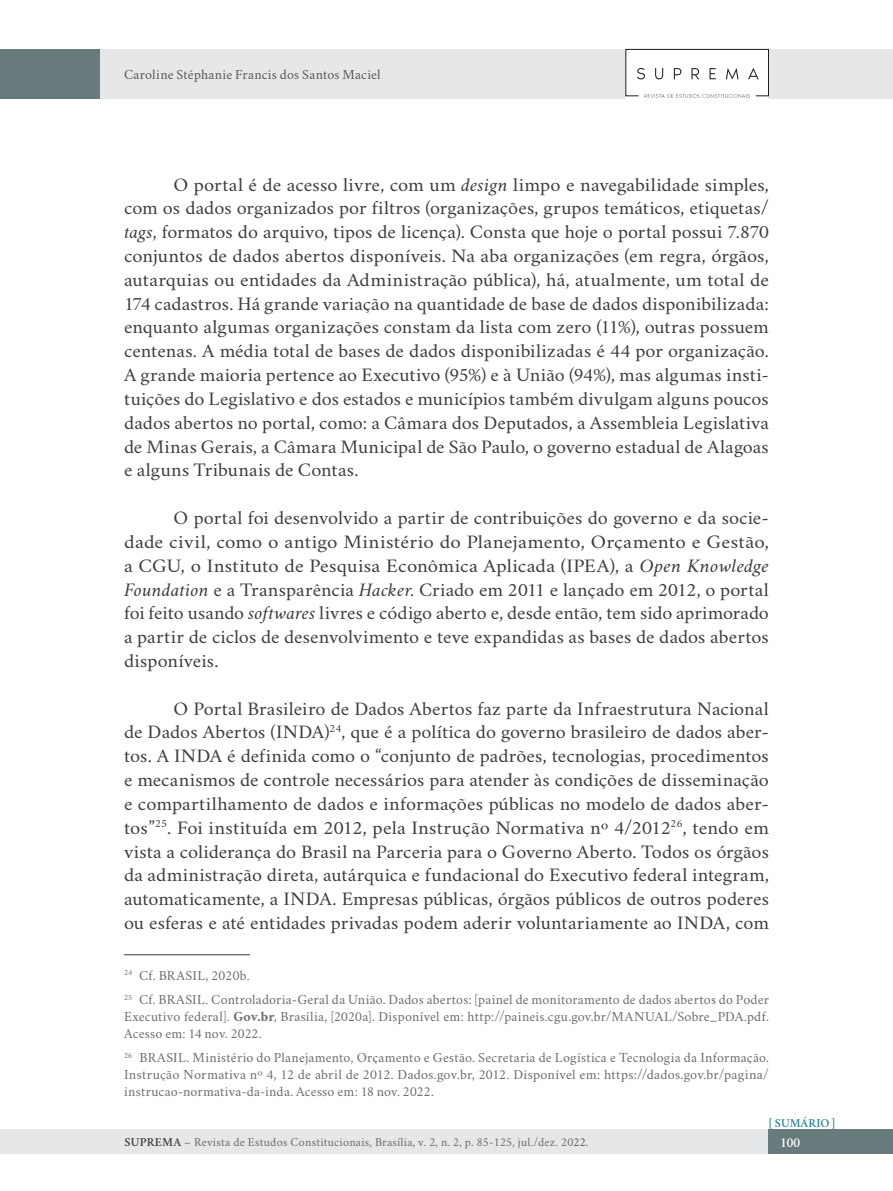
<style>
.page{position:relative;width:893px;height:1191px;background:#fff}
.page>*{position:absolute;margin:0;border:0;box-sizing:border-box;transform-origin:0 0}
.texto_corrido_pt{font:19.25px/23.8px "Crimson";letter-spacing:.005em;color:#3e3e3f;text-align:justify;scale:1.05 1}
.texto_corrido_pt-2{font:19.25px/23.8px "Crimson";letter-spacing:.005em;color:#3e3e3f;text-align:justify;scale:1.06 1}
.FOOTNOTE{font:14px/16.6px "Crimson";letter-spacing:.015em;color:#6c6d70;text-align:justify}
.t1{font:14px "Crimson";letter-spacing:.015em;color:#57585a}
.t2{font:600 14px "Crimson";color:#fff}
.t3{font:12.25px "Crimson";letter-spacing:.02em;color:#6c6d70}
.t4{font:600 12.25px "Crimson";color:#2a8792}
.s1{font-style:italic}
.s2{font-weight:700}
.s3{font-weight:600;color:#3e3e3f}
.s4{color:#57585a}
</style>
<div class="page">
<div style="left:0;top:1129px;width:790px;height:25px;background:#e6e7e9"></div>
<div style="left:0;top:49px;width:892px;height:50px;background:#e6e7e9"></div>
<div style="left:768px;top:1129px;width:124px;height:25px;background:#687a7c"></div>
<div style="left:0;top:49px;width:99px;height:50px;background:#687a7c"></div>
<div style="left:626px;top:50px;width:142px;height:49px;background:#fff"></div>
<svg style="left:625px;top:48px;width:144px;height:50px"></svg>
<hr style="left:124px;top:954px;width:126px;height:1px;background:#3e3e3f">
<p class="t1" style="left:124px;top:64px;width:258px">Caroline Stéphanie Francis dos Santos Maciel</p>
<p class="texto_corrido_pt-2" style="left:124px;top:170px;width:610px;text-indent:50px">O portal é de acesso livre, com um <span class="s1">design</span> limpo e navegabilidade simples, com os dados organizados por filtros (organizações, grupos temáticos, etiquetas/ <span class="s1">tags</span>, formatos do arquivo, tipos de licença). Consta que hoje o portal possui 7.870 conjuntos de dados abertos disponíveis. Na aba organizações (em regra, órgãos, autarquias ou entidades da Administração pública), há, atualmente, um total de 174 cadastros. Há grande variação na quantidade de base de dados disponibilizada: enquanto algumas organizações constam da lista com zero (11%), outras possuem centenas. A média total de bases de dados disponibilizadas é 44 por organização.<br>A grande maioria pertence ao Executivo (95%) e à União (94%), mas algumas insti&shy;tuições do Legislativo e dos estados e municípios também divulgam alguns poucos dados abertos no portal, como: a Câmara dos Deputados, a Assembleia Legislativa de Minas Gerais, a Câmara Municipal de São Paulo, o governo estadual de Alagoas e alguns Tribunais de Contas.</p>
<p class="texto_corrido_pt" style="left:124px;top:503px;width:616px;text-indent:50px">O portal foi desenvolvido a partir de contribuições do governo e da socie&shy;dade civil, como o antigo Ministério do Planejamento, Orçamento e Gestão, a CGU, o Instituto de Pesquisa Econômica Aplicada (IPEA), a <span class="s1">Open Knowledge Foundation</span> e a Transparência <span class="s1">Hacker</span>. Criado em 2011 e lançado em 2012, o portal foi feito usando <span class="s1">softwares</span> livres e código aberto e, desde então, tem sido aprimorado a partir de ciclos de desenvolvimento e teve expandidas as bases de dados abertos disponíveis.</p>
<p class="texto_corrido_pt" style="left:124px;top:694px;width:616px;text-indent:50px">O Portal Brasileiro de Dados Abertos faz parte da Infraestrutura Nacional de Dados Abertos (INDA)<sup>24</sup>, que é a política do governo brasileiro de dados aber&shy;tos. A INDA é definida como o “conjunto de padrões, tecnologias, procedimentos e mecanismos de controle necessários para atender às condições de disseminação e compartilhamento de dados e informações públicas no modelo de dados aber&shy;tos”<sup>25</sup>. Foi instituída em 2012, pela Instrução Normativa nº 4/2012<sup>26</sup>, tendo em vista a coliderança do Brasil na Parceria para o Governo Aberto. Todos os órgãos da administração direta, autárquica e fundacional do Executivo federal integram, automaticamente, a INDA. Empresas públicas, órgãos públicos de outros poderes ou esferas e até entidades privadas podem aderir voluntariamente ao INDA, com</p>
<p class="FOOTNOTE" style="left:124px;top:965px;width:127px"><sup>24</sup> Cf. BRASIL, 2020b.</p>
<p class="FOOTNOTE" style="left:124px;top:989px;width:646px"><sup>25</sup> Cf. BRASIL. Controladoria-Geral da União. Dados abertos: [painel de monitoramento de dados abertos do Poder Executivo federal]. <span class="s2">Gov.br</span>, Brasília, [2020a]. Disponível em: http://paineis.cgu.gov.br/MANUAL/Sobre_PDA.pdf.<br>Acesso em: 14 nov. 2022.</p>
<p class="FOOTNOTE" style="left:124px;top:1047px;width:646px"><sup>26</sup> BRASIL. Ministério do Planejamento, Orçamento e Gestão. Secretaria de Logística e Tecnologia da Informação.<br>Instrução Normativa nº 4, 12 de abril de 2012. Dados.gov.br, 2012. Disponível em: https://dados.gov.br/pagina/ instrucao-normativa-da-inda. Acesso em: 18 nov. 2022.</p>
<p class="t4" style="left:769px;top:1114px;width:68px">[ SUMÁRIO ]</p>
<p class="t3" style="left:125px;top:1132px;width:465px"><span class="s3">SUPREMA</span> – Revista de Estudos Constitucionais, Brasília, v. 2, n. 2, p. 85-125, jul./dez. 20<span class="s4">22.</span></p>
<p class="t2" style="left:780px;top:1132px;width:21px">100</p>
</div>
